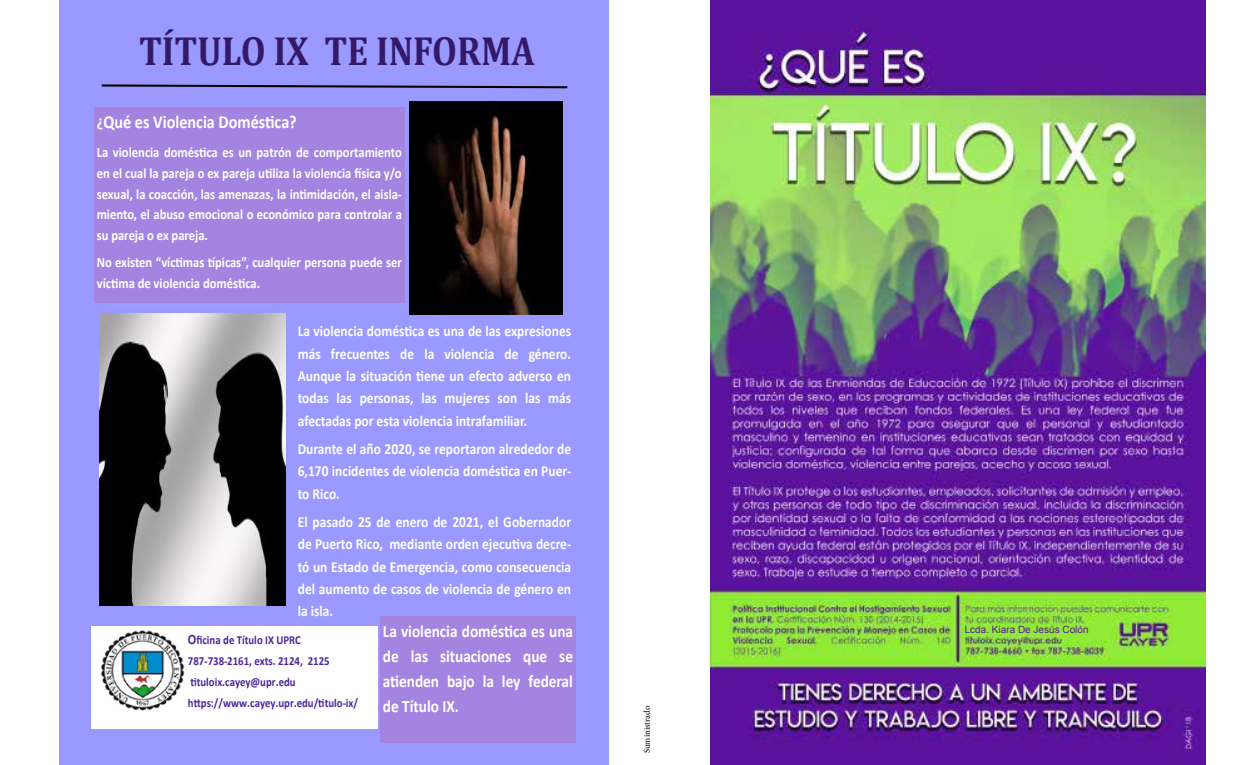
<style>
.page{position:relative;width:1260px;height:765px;background:#fff}
.page>*{position:absolute;margin:0;border:0;box-sizing:border-box;transform-origin:0 0}
.t1{font:700 40.88px "Cambria";color:#331966;scale:.88 1}
.t2{font:700 18.38px "Calibri";color:#fff;scale:.88 1}
.t3{font:700 17.38px/25.2px "Calibri";color:#fff;text-align:justify;scale:.88 1}
.t4{font:700 15.38px/22.2px "Calibri";color:#fff;text-align:justify;scale:.88 1}
.t5{font:700 14.38px/20.8px "Calibri";color:#fff;text-align:justify;scale:.88 1}
.t6{font:700 12.25px/21.2px "Calibri";color:#4d269a;scale:.88 1}
.t7{font:10px "Arial";color:#5b139d}
.t8{font:8.75px "Minion Pro";color:#000}
.s1{font-size:16.38px}
.s2{font-size:14.38px}
</style>
<div class="page">
<img style="left:710px;top:0;width:495px;height:764px">
<div style="left:963px;top:625px;width:102px;height:10px;background:#90eb36"></div>
<div style="left:59px;top:0;width:550px;height:765px;background:#99f"></div>
<img style="left:410px;top:101px;width:152px;height:214px">
<svg style="left:101px;top:84px;width:467px;height:5px"></svg>
<div style="left:94px;top:107px;width:311px;height:195px;background:#a385e1"></div>
<div style="left:91px;top:627px;width:286px;height:102px;background:#fff"></div>
<img style="left:100px;top:630px;width:85px;height:81px">
<img style="left:100px;top:314px;width:186px;height:292px">
<div style="left:380px;top:617px;width:196px;height:126px;background:#a385e1"></div>
<h1 class="t1" style="left:139px;top:22px;width:451px">TÍTULO IX TE INFORMA</h1>
<p class="t2" style="left:97px;top:109px;width:229px"><span class="s1">¿</span>Qué es Violencia Doméstica?</p>
<p class="t5" style="left:97px;top:142px;width:348px">La violencia doméstica es un patrón de comportamiento en el cual la pareja o ex pareja utiliza la violencia física y/o sexual, la coacción, las amenazas, la intimidación, el aisla&shy;miento, el abuso emocional o económico para controlar a su pareja o ex pareja.</p>
<p class="t5" style="left:97px;top:252px;width:348px">No existen “víctimas típicas”, cualquier persona puede ser víctima de violencia doméstica.</p>
<p class="t4" style="left:298px;top:320px;width:312px">La violencia doméstica es una de las expresiones más frecuentes de la violencia de género.<br>Aunque la situación tiene un efecto adverso en todas las personas, las mujeres son las más afectadas por esta violencia intrafamiliar.</p>
<p class="t4" style="left:298px;top:438px;width:312px">Durante el año 2020, se reportaron alrededor de 6,170 incidentes de violencia doméstica en Puer&shy;to Rico.</p>
<p class="t4" style="left:298px;top:511px;width:312px">El pasado 25 de enero de 2021, el Gobernador de Puerto Rico, mediante orden ejecutiva decre&shy;tó un Estado de Emergencia, como consecuencia del aumento de casos de violencia de género en la isla.</p>
<p class="t3" style="left:383px;top:618px;width:218px">La violencia doméstica es una de las situaciones que se atienden bajo la ley federal de Título IX.</p>
<p class="t6" style="left:188px;top:629px;width:195px"><span class="s2">O</span>ficina de Título IX UPRC<br>787-738-2161, exts. 2124, 2125 tituloix.cayey@upr.edu https://www.cayey.upr.edu/titulo-ix/</p>
<p class="t8" style="left:641px;top:753px;width:49px;rotate:-90deg">Suministrado</p>
<p class="t7" style="left:965px;top:623px;width:125px">Lcda. Kiara De Jesús Colón</p>
</div>
